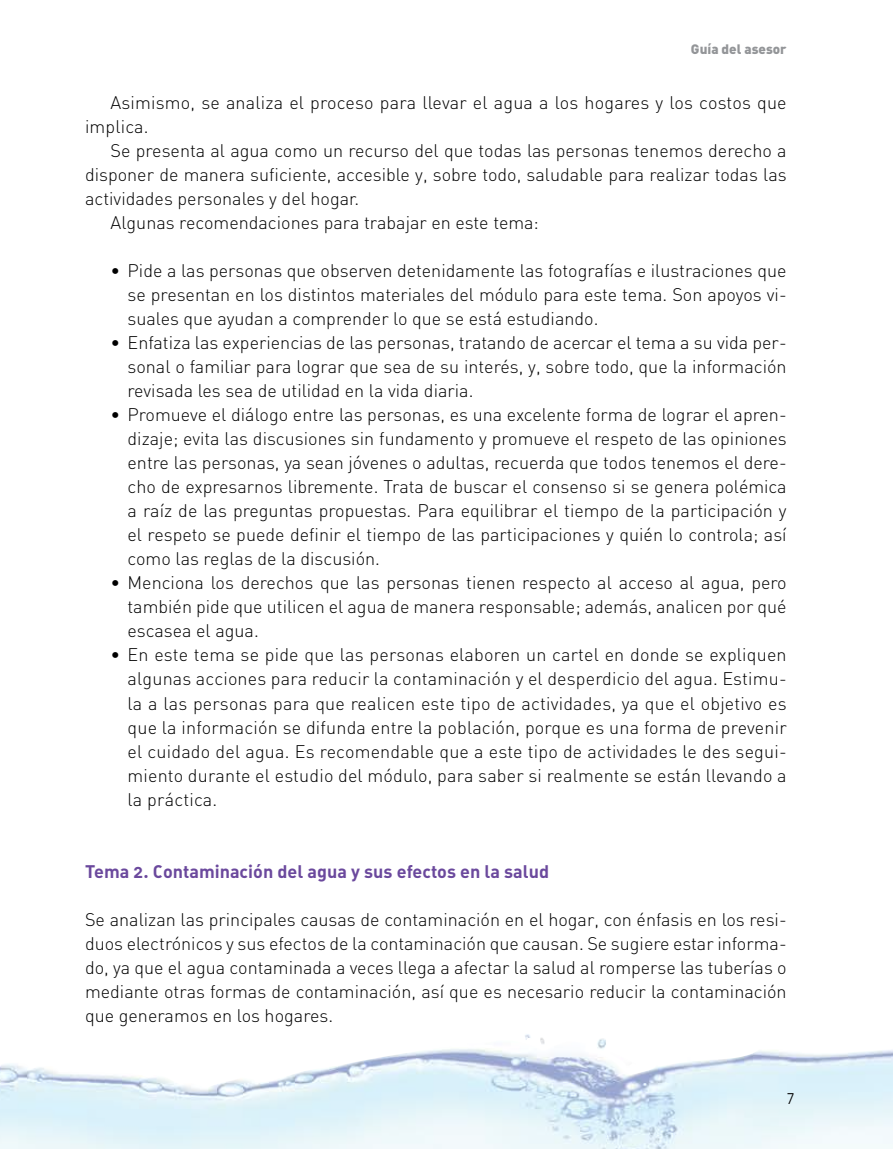
<style>
.page{position:relative;width:893px;height:1149px;background:#fff}
.page>*{position:absolute;margin:0;border:0;box-sizing:border-box;transform-origin:0 0}
.t1{font:18px/24px "DIN Light Alternate";color:#000;text-align:justify}
.t2{font:18px "DIN Bold Alternate";color:#6b499d}
.t3{font:300 condensed 16.5px "Abadi";color:#000}
.t4{font:900 13.5px "DIN";color:#939598}
</style>
<div class="page">
<img style="left:0;top:1034px;width:893px;height:114px">
<p class="t4" style="left:691px;top:40px;width:97px">Guía del asesor</p>
<p class="t1" style="left:85px;top:90px;width:703px;text-indent:26px">Asimismo, se analiza el proceso para llevar el agua a los hogares y los costos que implica.</p>
<p class="t1" style="left:111px;top:138px;width:678px">Se presenta al agua como un recurso del que todas las personas tenemos derecho a</p>
<p class="t1" style="left:85px;top:162px;width:703px">disponer de manera suficiente, accesible y, sobre todo, saludable para realizar todas las</p>
<p class="t1" style="left:85px;top:186px;width:276px">actividades personales y del hogar.</p>
<p class="t1" style="left:111px;top:210px;width:430px">Algunas recomendaciones para trabajar en este tema:</p>
<p class="t1" style="left:128px;top:258px;width:661px;text-indent:-17px">• Pide a las personas que observen detenidamente las fotografías e ilustraciones que se presentan en los distintos materiales del módulo para este tema. Son apoyos vi&shy;suales que ayudan a comprender lo que se está estudiando.</p>
<p class="t1" style="left:128px;top:330px;width:661px;text-indent:-17px">• Enfatiza las experiencias de las personas, tratando de acercar el tema a su vida per&shy;sonal o familiar para lograr que sea de su interés, y, sobre todo, que la información revisada les sea de utilidad en la vida diaria.</p>
<p class="t1" style="left:128px;top:402px;width:661px;text-indent:-17px">• Promueve el diálogo entre las personas, es una excelente forma de lograr el apren&shy;dizaje; evita las discusiones sin fundamento y promueve el respeto de las opiniones entre las personas, ya sean jóvenes o adultas, recuerda que todos tenemos el dere&shy;cho de expresarnos libremente. Trata de buscar el consenso si se genera polémica a raíz de las preguntas propuestas. Para equilibrar el tiempo de la participación y el respeto se puede definir el tiempo de las participaciones y quién lo controla; así como las reglas de la discusión.</p>
<p class="t1" style="left:128px;top:570px;width:661px;text-indent:-17px">• Menciona los derechos que las personas tienen respecto al acceso al agua, pero también pide que utilicen el agua de manera responsable; además, analicen por qué escasea el agua.</p>
<p class="t1" style="left:128px;top:642px;width:661px;text-indent:-17px">• En este tema se pide que las personas elaboren un cartel en donde se expliquen algunas acciones para reducir la contaminación y el desperdicio del agua. Estimu&shy;la a las personas para que realicen este tipo de actividades, ya que el objetivo es que la información se difunda entre la población, porque es una forma de prevenir el cuidado del agua. Es recomendable que a este tipo de actividades le des segui&shy;miento durante el estudio del módulo, para saber si realmente se están llevando a la práctica.</p>
<p class="t2" style="left:85px;top:859px;width:466px">Tema 2. Contaminación del agua y sus efectos en la salud</p>
<p class="t1" style="left:85px;top:906px;width:703px">Se analizan las principales causas de contaminación en el hogar, con énfasis en los resi&shy;duos electrónicos y sus efectos de la contaminación que causan. Se sugiere estar informa&shy;do, ya que el agua contaminada a veces llega a afectar la salud al romperse las tuberías o mediante otras formas de contaminación, así que es necesario reducir la contaminación que generamos en los hogares.</p>
<p class="t3" style="left:787px;top:1088px;width:9px">7</p>
</div>
